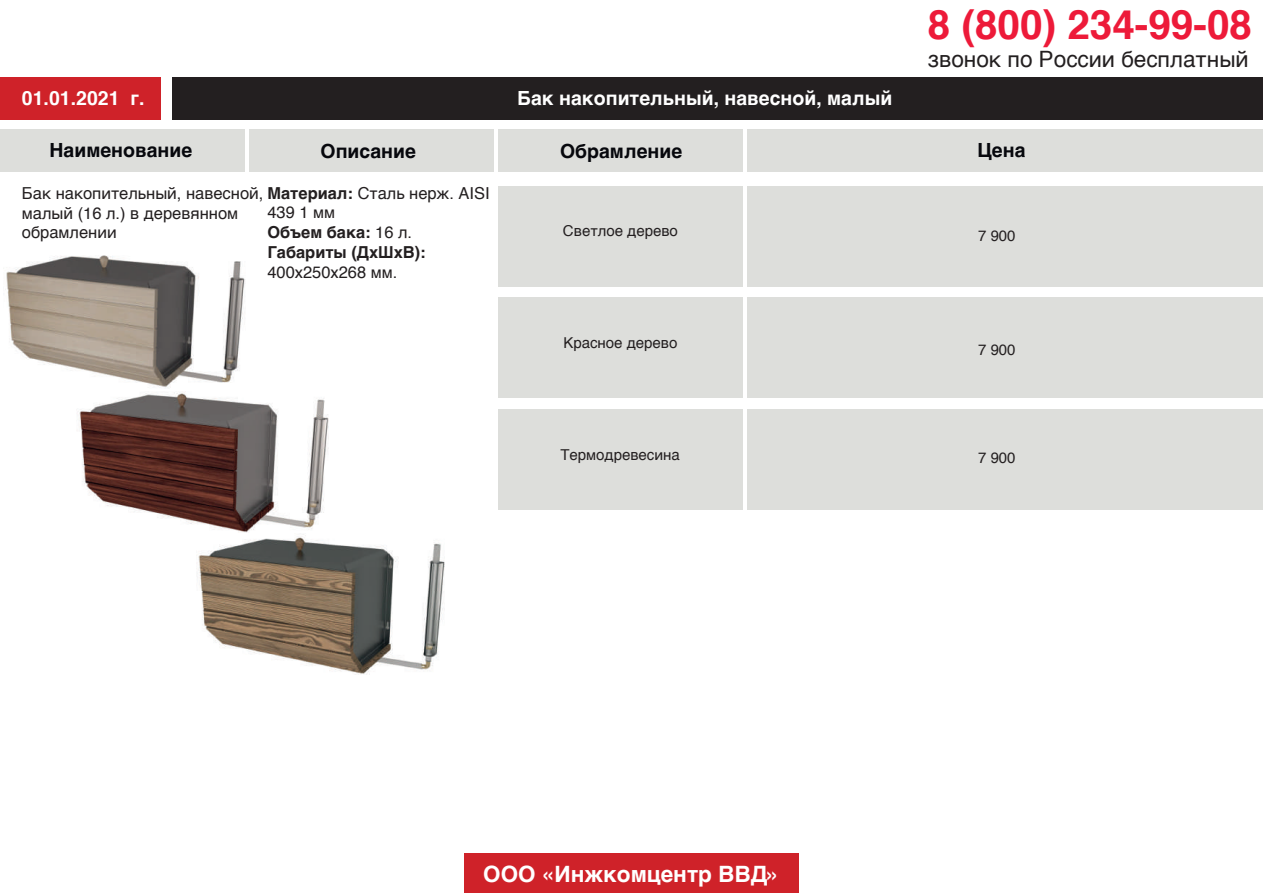
<style>
.page{position:relative;width:1263px;height:893px;background:#fff}
.page>*{position:absolute;margin:0;border:0;box-sizing:border-box;transform-origin:0 0}
.t1{font:700 40.5px "Helvetica";color:#ed1a39}
.t2{font:22.5px "Helvetica";color:#231f20}
.t3{font:700 22.5px "Helvetica";color:#fff}
.t4{font:700 19.5px "Helvetica";color:#fff}
.t5{font:700 19.5px "Helvetica";color:#07080d}
.t6{font:16.5px/19.8px "Helvetica";color:#231f20}
.t7{font:15px "Helvetica";color:#231f20}
.s1{font-weight:700}
</style>
<div class="page">
<div style="left:172px;top:78px;width:1091px;height:42px;background:#231f20"></div>
<div style="left:0;top:78px;width:160px;height:42px;background:#cf2229"></div>
<div style="left:464px;top:854px;width:335px;height:39px;background:#cf2229"></div>
<div style="left:0;top:129px;width:244px;height:42px;background:#dddedb"></div>
<div style="left:249px;top:129px;width:245px;height:42px;background:#dddedb"></div>
<div style="left:498px;top:129px;width:245px;height:42px;background:#dddedb"></div>
<div style="left:747px;top:129px;width:516px;height:42px;background:#dddedb"></div>
<img style="left:5px;top:255px;width:240px;height:133px">
<img style="left:79px;top:392px;width:250px;height:141px">
<img style="left:197px;top:534px;width:247px;height:140px">
<div style="left:498px;top:186px;width:245px;height:100px;background:#dddedb"></div>
<div style="left:747px;top:186px;width:516px;height:100px;background:#dddedb"></div>
<div style="left:498px;top:298px;width:245px;height:100px;background:#dddedb"></div>
<div style="left:747px;top:298px;width:516px;height:100px;background:#dddedb"></div>
<div style="left:498px;top:409px;width:244px;height:101px;background:#dddedb"></div>
<div style="left:747px;top:409px;width:516px;height:101px;background:#dddedb"></div>
<p class="t4" style="left:22px;top:82px;width:124px">01.01.2021 г.</p>
<p class="t4" style="left:517px;top:82px;width:377px">Бак накопительный, навесной, малый</p>
<h1 class="t1" style="left:928px;top:-8px;width:326px">8 (800) 234-99-08</h1>
<h2 class="t2" style="left:928px;top:42px;width:322px">звонок по России бесплатный</h2>
<p class="t5" style="left:50px;top:135px;width:144px">Наименование</p>
<p class="t5" style="left:320px;top:136px;width:97px">Описание</p>
<p class="t5" style="left:560px;top:136px;width:124px">Обрамление</p>
<p class="t5" style="left:977px;top:134px;width:49px">Цена</p>
<p class="t6" style="left:267px;top:183px;width:224px;text-indent:-245px">Бак накопительный, навесной, <span class="s1">Материал:</span> Сталь нерж. AISI<br>439 1 мм<br><span class="s1">Объем бака:</span> 16 л.<br><span class="s1">Габариты (ДхШхВ):</span></p>
<p class="t6" style="left:267px;top:262px;width:131px">400х250х268 мм.</p>
<p class="t6" style="left:22px;top:203px;width:218px">малый (16 л.) в деревянном обрамлении</p>
<p class="t7" style="left:563px;top:219px;width:117px">Cветлое дерево</p>
<p class="t7" style="left:978px;top:224px;width:39px">7 900</p>
<p class="t7" style="left:563px;top:331px;width:116px">Красное дерево</p>
<p class="t7" style="left:560px;top:443px;width:121px">Термодревесина</p>
<h2 class="t3" style="left:483px;top:856px;width:298px">ООО «Инжкомцентр ВВД»</h2>
<p class="t7" style="left:978px;top:338px;width:39px">7 900</p>
<p class="t7" style="left:978px;top:446px;width:39px">7 900</p>
</div>
